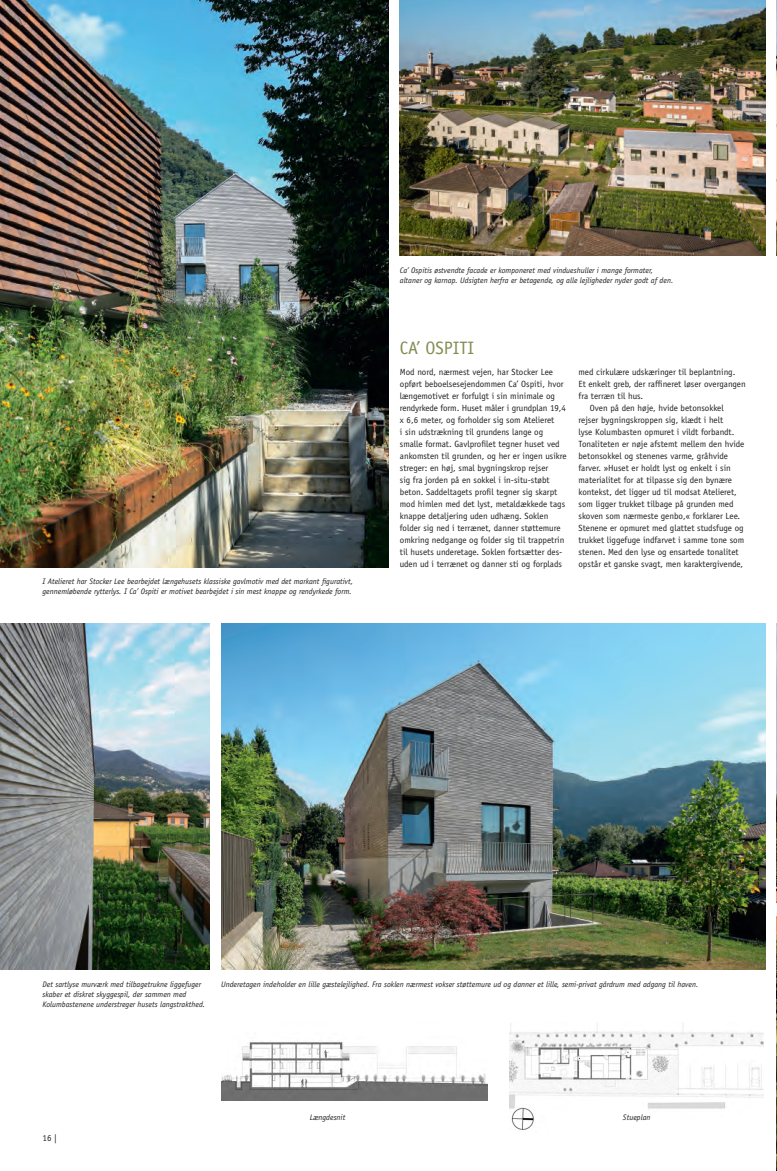
<style>
.page{position:relative;width:777px;height:1171px;background:#fff}
.page>*{position:absolute;margin:0;border:0;box-sizing:border-box;transform-origin:0 0}
.t1{font:18px "Officina Sans";color:#828d52}
.t2{font:9px/12px "Officina Sans";color:#231f20}
.t3{font:italic 8px/10px "Officina Sans";color:#231f20}
</style>
<div class="page">
<img style="left:221px;top:1042px;width:266px;height:58px">
<img style="left:510px;top:1024px;width:253px;height:106px">
<img style="left:776px;top:624px;width:1px;height:546px">
<img style="left:221px;top:624px;width:544px;height:345px">
<img style="left:776px;top:1px;width:1px;height:254px">
<img style="left:0;top:624px;width:210px;height:345px">
<img style="left:400px;top:0;width:365px;height:255px">
<img style="left:0;top:0;width:388px;height:567px">
<p class="t3" style="left:400px;top:265px;width:275px">Ca’ Ospitis østvendte facade er komponeret med vindueshuller i mange formater, altaner og karnap. Udsigten herfra er betagende, og alle lejligheder nyder godt af den.</p>
<h1 class="t1" style="left:400px;top:337px;width:76px">CA’ OSPITI</h1>
<p class="t3" style="left:43px;top:577px;width:312px">I Atelieret har Stocker Lee bearbejdet længehusets klassiske gavlmotiv med det markant figurativt, gennemløbende rytterlys. I Ca’ Ospiti er motivet bearbejdet i sin mest knappe og rendyrkede form.</p>
<p class="t2" style="left:400px;top:366px;width:168px">Mod nord, nærmest vejen, har Stocker Lee opført beboelsesejendommen Ca’ Ospiti, hvor længemotivet er forfulgt i sin minimale og rendyrkede form. Huset måler i grundplan 19,4 x 6,6 meter, og forholder sig som Atelieret<br>i sin udstrækning til grundens lange og smalle format. Gavlprofilet tegner huset ved ankomsten til grunden, og her er ingen usikre streger: en høj, smal bygningskrop rejser<br>sig fra jorden på en sokkel i in-situ-støbt beton. Saddeltagets profil tegner sig skarpt mod himlen med det lyst, metaldækkede tags knappe detaljering uden udhæng. Soklen folder sig ned i terrænet, danner støttemure omkring nedgange og folder sig til trappetrin til husets underetage. Soklen fortsætter des&shy;uden ud i terrænet og danner sti og forplads</p>
<p class="t2" style="left:578px;top:365px;width:158px">med cirkulære udskæringer til beplantning.</p>
<p class="t2" style="left:578px;top:377px;width:169px">Et enkelt greb, der raffineret løser overgangen</p>
<p class="t2" style="left:578px;top:389px;width:66px">fra terræn til hus.</p>
<p class="t2" style="left:590px;top:401px;width:135px">Oven på den høje, hvide betonsokkel</p>
<p class="t2" style="left:578px;top:413px;width:146px">rejser bygningskroppen sig, klædt i helt</p>
<p class="t2" style="left:578px;top:425px;width:157px">lyse Kolumbasten opmuret i vildt forbandt.</p>
<p class="t2" style="left:578px;top:437px;width:167px">Tonaliteten er nøje afstemt mellem den hvide</p>
<p class="t2" style="left:578px;top:449px;width:151px">betonsokkel og stenenes varme, gråhvide</p>
<p class="t2" style="left:578px;top:461px;width:154px">farver. »Huset er holdt lyst og enkelt i sin</p>
<p class="t2" style="left:578px;top:473px;width:155px">materialitet for at tilpasse sig den bynære</p>
<p class="t2" style="left:578px;top:485px;width:160px">kontekst, det ligger ud til modsat Atelieret,</p>
<p class="t2" style="left:578px;top:497px;width:157px">som ligger trukket tilbage på grunden med</p>
<p class="t2" style="left:578px;top:509px;width:163px">skoven som nærmeste genbo,« forklarer Lee.</p>
<p class="t2" style="left:578px;top:521px;width:167px">Stenene er opmuret med glattet studsfuge og</p>
<p class="t2" style="left:578px;top:533px;width:167px">trukket liggefuge indfarvet i samme tone som</p>
<p class="t2" style="left:578px;top:545px;width:162px">stenen. Med den lyse og ensartede tonalitet</p>
<p class="t2" style="left:578px;top:557px;width:166px">opstår et ganske svagt, men karaktergivende,</p>
<p class="t3" style="left:43px;top:979px;width:164px">Det sartlyse murværk med tilbagetrukne liggefuger skaber et diskret skyggespil, der sammen med<br>Kolumbastenene understreger husets langstrakthed.</p>
<p class="t3" style="left:221px;top:979px;width:479px">Underetagen indeholder en lille gæstelejlighed. Fra soklen nærmest vokser støttemure ud og danner et lille, semi-privat gårdrum med adgang til haven.</p>
<p class="t2" style="left:43px;top:1132px;width:16px">16 |</p>
<p class="t3" style="left:310px;top:1112px;width:37px">Længdesnit</p>
<p class="t3" style="left:623px;top:1112px;width:29px">Stueplan</p>
</div>
